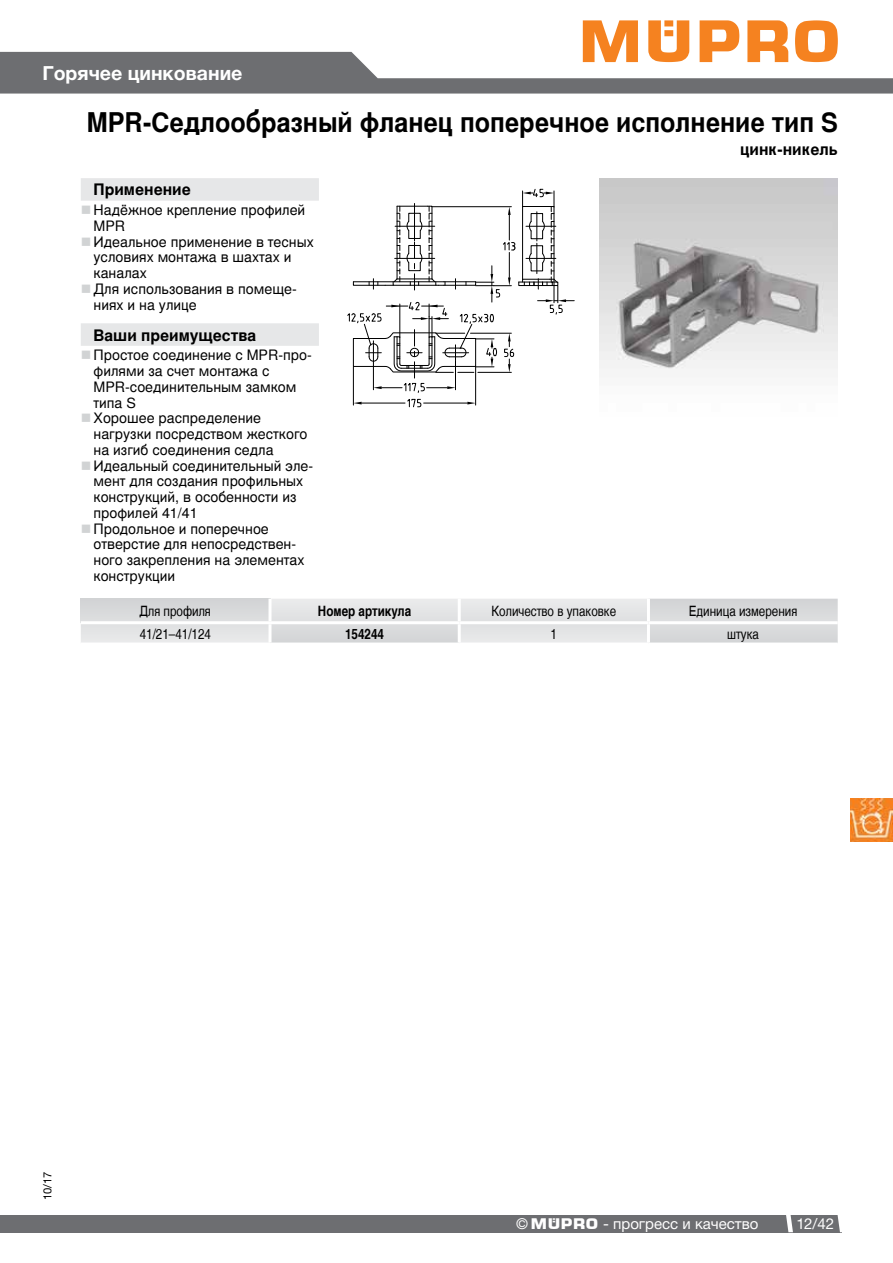
<style>
.page{position:relative;width:893px;height:1263px;background:#fff}
.page>*{position:absolute;margin:0;border:0;box-sizing:border-box;transform-origin:0 0}
.t1{font:700 27px "MUEPRO";color:#000;scale:.93 1}
.t2{font:700 19.5px "Helvetica Neue LTCYR";color:#fff}
.t3{font:700 15.75px "MUEPRO";color:#000}
.t4{font:15px "Helvetica Neue LTCYR";color:#fff}
.t5{font:15px "Helvetica Neue CE";color:#fff}
.t6{font:14.25px/15.8px "MUEPRO";color:#000}
.t7{font:condensed 14.25px "MUEPRO";color:#000}
.t8{font:700 condensed 14.25px "MUEPRO";color:#000}
.t9{font:11.25px "Helvetica Neue";color:#000}
.s1{font-family:"Helvetica Neue";font-stretch:condensed}
.s2{font-family:"MPR"}
</style>
<div class="page">
<img style="left:600px;top:179px;width:238px;height:190px">
<hr style="left:353px;top:367px;width:1px;height:38px;background:#000">
<hr style="left:475px;top:367px;width:1px;height:38px;background:#000">
<hr style="left:362px;top:403px;width:43px;height:1px;background:#000">
<hr style="left:424px;top:403px;width:43px;height:1px;background:#000">
<svg style="left:353px;top:402px;width:9px;height:2px"></svg>
<svg style="left:467px;top:402px;width:9px;height:2px"></svg>
<svg style="left:407px;top:398px;width:14px;height:9px"></svg>
<svg style="left:347px;top:189px;width:227px;height:203px"></svg>
<img style="left:850px;top:799px;width:43px;height:42px">
<svg style="left:81px;top:599px;width:757px;height:43px;background:#dedfe0"></svg>
<svg style="left:268px;top:599px;width:4px;height:22px"></svg>
<hr style="left:268px;top:624px;width:4px;height:18px;background:#f5f6f6">
<hr style="left:458px;top:624px;width:3px;height:18px;background:#fff">
<hr style="left:647px;top:624px;width:3px;height:18px;background:#fff">
<hr style="left:81px;top:621px;width:189px;height:3px;background:#fff">
<hr style="left:270px;top:621px;width:189px;height:3px;background:#fff">
<hr style="left:458px;top:599px;width:3px;height:22px;background:#fff">
<hr style="left:647px;top:599px;width:3px;height:22px;background:#fff">
<hr style="left:459px;top:621px;width:189px;height:3px;background:#fff">
<hr style="left:648px;top:621px;width:190px;height:3px;background:#fff">
<div style="left:81px;top:178px;width:238px;height:23px;background:#e6e7e8"></div>
<div style="left:81px;top:323px;width:238px;height:23px;background:#e6e7e8"></div>
<svg style="left:0;top:20px;width:893px;height:74px"></svg>
<div style="left:0;top:1215px;width:841px;height:17px;background:#6d6e71"></div>
<svg style="left:838px;top:1215px;width:3px;height:17px"></svg>
<svg style="left:786px;top:1215px;width:7px;height:17px"></svg>
<h2 class="t2" style="left:43px;top:62px;width:201px">Горячее цинкование</h2>
<h1 class="t1" style="left:87px;top:106px;width:809px">MPR-Седлообразный фланец поперечное исполнение тип S</h1>
<p class="t3" style="left:94px;top:180px;width:99px">Применение</p>
<p class="t6" style="left:94px;top:203px;width:222px">Надёжное крепление профилей<br>MPR<br>Идеальное применение в тесных условиях монтажа в шахтах и каналах<br>Для использования в помеще&shy;ниях и на улице</p>
<p class="t3" style="left:94px;top:325px;width:164px">Ваши преимущества</p>
<p class="t6" style="left:93px;top:348px;width:221px">Простое соединение с MPR-про&shy;филями за счет монтажа с<br>MPR-соединительным замком типа S<br>Хорошее распределение нагрузки посредством жесткого на изгиб соединения седла<br>Идеальный соединительный эле&shy;мент для создания профильных конструкций, в особенности из профилей 41/41<br>Продольное и поперечное отверстие для непосредствен&shy;ного закрепления на элементах конструкции</p>
<p class="t3" style="left:740px;top:140px;width:99px">цинк-никель</p>
<p class="t7" style="left:140px;top:603px;width:73px">Для профиля</p>
<p class="t8" style="left:318px;top:602px;width:95px">Номер артикула</p>
<p class="t7" style="left:491px;top:603px;width:126px">Количество в упаковке</p>
<p class="t7" style="left:689px;top:603px;width:110px">Единица измерения</p>
<p class="t7" style="left:140px;top:625px;width:73px">41/21–41/124</p>
<p class="t8" style="left:345px;top:625px;width:40px">154244</p>
<p class="t7" style="left:551px;top:625px;width:8px">1</p>
<p class="t7" style="left:727px;top:625px;width:33px">штука</p>
<p class="t9" style="left:41px;top:1200px;width:30px;rotate:-90deg">10/17</p>
<p class="t4" style="left:516px;top:1215px;width:244px"><span class="s1">©</span> <span class="s2">Müpro</span> - прогресс и качество</p>
<p class="t5" style="left:796px;top:1214px;width:39px">12/42</p>
</div>
